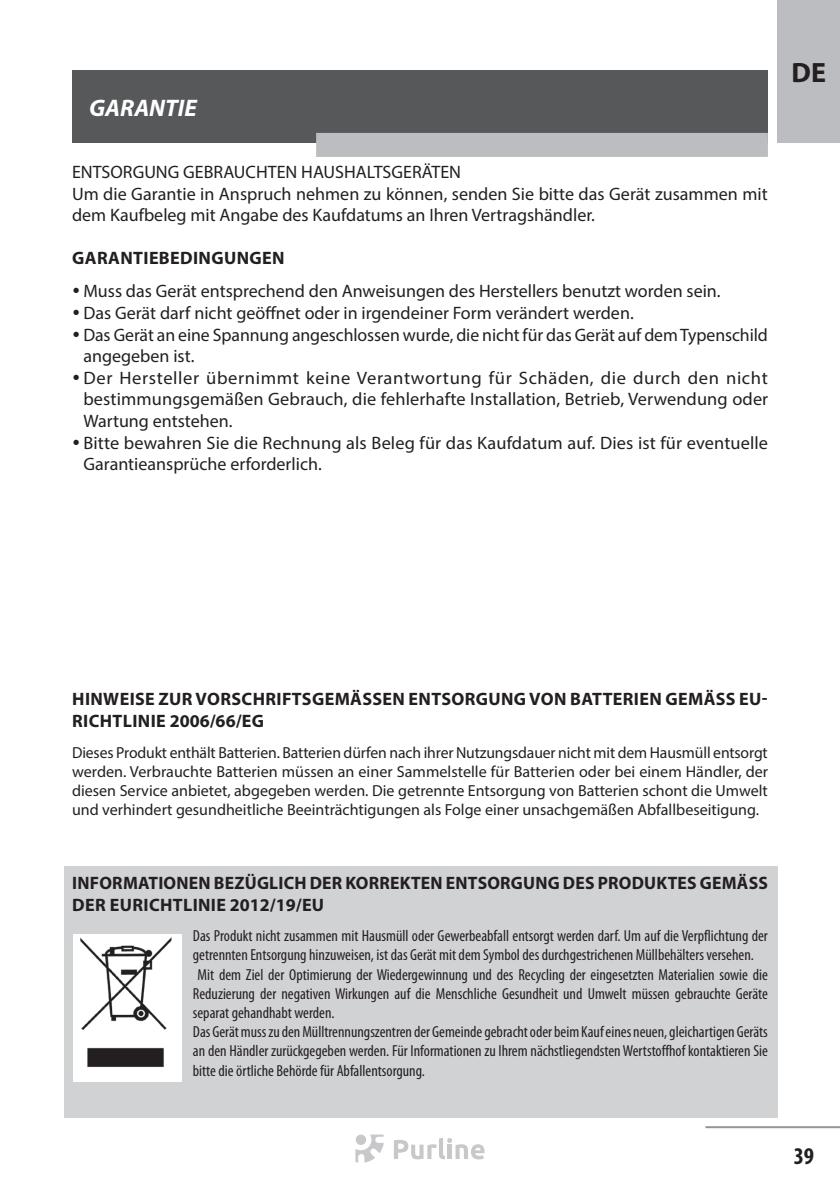
<style>
.page{position:relative;width:840px;height:1191px;background:#fff}
.page>*{position:absolute;margin:0;border:0;box-sizing:border-box;transform-origin:0 0}
.t1{font:700 28px "Myriad Pro";color:#231f20}
.t2{font:italic 700 24px "Myriad Pro";color:#fff}
.t3{font:700 condensed 24px "Myriad Pro";color:#231f20}
.t4{font:18px/21.6px "Myriad Pro";color:#231f20}
.t5{font:700 18px/21.6px "Myriad Pro";letter-spacing:.02em;color:#231f20}
.t6{font:condensed 16px/19.2px "Myriad Pro";color:#231f20}
.t7{font:16px/19.2px "Myriad Pro";color:#231f20;text-align:justify}
</style>
<div class="page">
<div style="left:777px;top:0;width:62px;height:143px;background:#bcbdc0"></div>
<hr style="left:705px;top:1126px;width:134px;height:2px;background:#939598">
<svg style="left:394px;top:1138px;width:90px;height:21px"></svg>
<svg style="left:355px;top:1134px;width:28px;height:28px"></svg>
<div style="left:355px;top:1134px;width:11px;height:11px;background:#c7c8ca;border-radius:50%"></div>
<div style="left:63px;top:866px;width:714px;height:252px;background:#d1d2d4"></div>
<div style="left:72px;top:71px;width:695px;height:72px;background:#57585a"></div>
<div style="left:316px;top:133px;width:451px;height:24px;background:#bcbdc0"></div>
<img style="left:73px;top:934px;width:108px;height:147px">
<h2 class="t2" style="left:89px;top:92px;width:109px">GARANTIE</h2>
<p class="t4" style="left:72px;top:161px;width:696px">ENTSORGUNG GEBRAUCHTEN HAUSHALTSGERÄTEN<br>Um die Garantie in Anspruch nehmen zu können, senden Sie bitte das Gerät zusammen mit dem Kaufbeleg mit Angabe des Kaufdatums an Ihren Vertragshändler.</p>
<p class="t5" style="left:72px;top:247px;width:214px">GARANTIEBEDINGUNGEN</p>
<p class="t4" style="left:83px;top:280px;width:686px">Muss das Gerät entsprechend den Anweisungen des Herstellers benutzt worden sein.<br>Das Gerät darf nicht geöffnet oder in irgendeiner Form verändert werden.<br>Das Gerät an eine Spannung angeschlossen wurde, die nicht für das Gerät auf dem Typenschild angegeben ist.<br>Der Hersteller übernimmt keine Verantwortung für Schäden, die durch den nicht bestimmungsgemäßen Gebrauch, die fehlerhafte Installation, Betrieb, Verwendung oder Wartung entstehen.<br>Bitte bewahren Sie die Rechnung als Beleg für das Kaufdatum auf. Dies ist für eventuelle Garantieansprüche erforderlich.</p>
<h1 class="t1" style="left:791px;top:54px;width:36px">DE</h1>
<p class="t5" style="left:72px;top:688px;width:696px">HINWEISE ZUR VORSCHRIFTSGEMÄSSEN ENTSORGUNG VON BATTERIEN GEMÄSS EU-<br>RICHTLINIE 2006/66/EG</p>
<p class="t7" style="left:72px;top:742px;width:697px">Dieses Produkt enthält Batterien. Batterien dürfen nach ihrer Nutzungsdauer nicht mit dem Hausmüll entsorgt werden. Verbrauchte Batterien müssen an einer Sammelstelle für Batterien oder bei einem Händler, der diesen Service anbietet, abgegeben werden. Die getrennte Entsorgung von Batterien schont die Umwelt und verhindert gesundheitliche Beeinträchtigungen als Folge einer unsachgemäßen Abfallbeseitigung.</p>
<p class="t5" style="left:72px;top:871px;width:696px">INFORMATIONEN BEZÜGLICH DER KORREKTEN ENTSORGUNG DES PRODUKTES GEMÄSS<br>DER EURICHTLINIE 2012/19/EU</p>
<p class="t6" style="left:193px;top:926px;width:576px">Das Produkt nicht zusammen mit Hausmüll oder Gewerbeabfall entsorgt werden darf. Um auf die Verpflichtung der getrennten Entsorgung hinzuweisen, ist das Gerät mit dem Symbol des durchgestrichenen Müllbehälters versehen.<br>Mit dem Ziel der Optimierung der Wiedergewinnung und des Recycling der eingesetzten Materialien sowie die Reduzierung der negativen Wirkungen auf die Menschliche Gesundheit und Umwelt müssen gebrauchte Geräte separat gehandhabt werden.<br>Das Gerät muss zu den Mülltrennungszentren der Gemeinde gebracht oder beim Kauf eines neuen, gleichartigen Geräts an den Händler zurückgegeben werden. Für Informationen zu Ihrem nächstliegendsten Wertstoffhof kontaktieren Sie bitte die örtliche Behörde für Abfallentsorgung.</p>
<h2 class="t3" style="left:793px;top:1141px;width:22px">39</h2>
</div>
